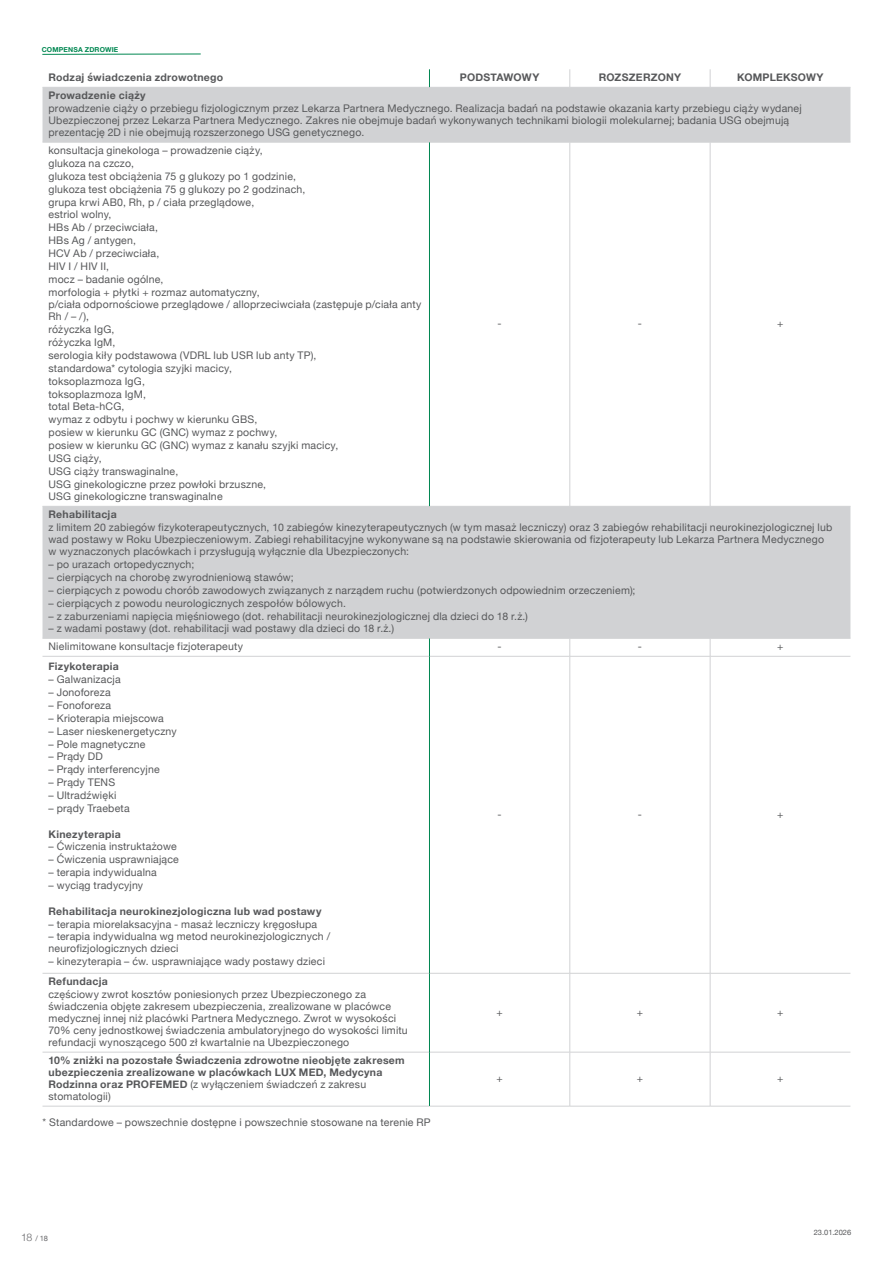
<style>
.page{position:relative;width:893px;height:1263px;background:#fff}
.page>*{position:absolute;margin:0;border:0;box-sizing:border-box;transform-origin:0 0}
.t1{font:10.5px/12.8px "Helvetica Neue";letter-spacing:.02em;color:#57585a}
.t2{font:700 10.5px/12px "Helvetica Neue";letter-spacing:.025em;color:#57585a}
.t3{font:7.5px "Helvetica Neue";color:#57585a}
.t4{font:7.5px "Helvetica Neue";color:#666669}
.t5{font:700 6.9px "Helvetica Neue";letter-spacing:.025em;color:#008751}
.s1{font-weight:400}
.s2{font-weight:300;font-size:10.5px}
</style>
<div class="page">
<hr style="left:42px;top:54px;width:159px;height:1px;background:#008751">
<svg style="left:43px;top:88px;width:807px;height:550px"></svg>
<svg style="left:570px;top:70px;width:1px;height:17px"></svg>
<svg style="left:710px;top:69px;width:1px;height:18px"></svg>
<hr style="left:43px;top:87px;width:386px;height:1px;background:#d1d2d4">
<hr style="left:429px;top:87px;width:141px;height:1px;background:#d1d2d4">
<hr style="left:570px;top:87px;width:140px;height:1px;background:#d1d2d4">
<hr style="left:710px;top:87px;width:140px;height:1px;background:#d1d2d4">
<hr style="left:43px;top:142px;width:386px;height:1px;background:#d1d2d4">
<hr style="left:429px;top:142px;width:141px;height:1px;background:#d1d2d4">
<hr style="left:570px;top:142px;width:140px;height:1px;background:#d1d2d4">
<hr style="left:570px;top:142px;width:1px;height:364px;background:#d1d2d4">
<hr style="left:710px;top:142px;width:140px;height:1px;background:#d1d2d4">
<hr style="left:710px;top:142px;width:1px;height:364px;background:#d1d2d4">
<hr style="left:43px;top:506px;width:386px;height:1px;background:#d1d2d4">
<hr style="left:429px;top:506px;width:141px;height:1px;background:#d1d2d4">
<hr style="left:570px;top:506px;width:140px;height:1px;background:#d1d2d4">
<hr style="left:710px;top:506px;width:140px;height:1px;background:#d1d2d4">
<hr style="left:43px;top:638px;width:386px;height:1px;background:#d1d2d4">
<hr style="left:429px;top:638px;width:141px;height:1px;background:#d1d2d4">
<hr style="left:570px;top:638px;width:140px;height:1px;background:#d1d2d4">
<svg style="left:570px;top:639px;width:1px;height:17px"></svg>
<hr style="left:710px;top:638px;width:140px;height:1px;background:#d1d2d4">
<svg style="left:710px;top:639px;width:1px;height:17px"></svg>
<hr style="left:43px;top:656px;width:386px;height:1px;background:#d1d2d4">
<hr style="left:430px;top:656px;width:140px;height:1px;background:#d1d2d4">
<hr style="left:570px;top:656px;width:140px;height:1px;background:#d1d2d4">
<hr style="left:570px;top:656px;width:1px;height:317px;background:#d1d2d4">
<hr style="left:710px;top:656px;width:140px;height:1px;background:#d1d2d4">
<hr style="left:710px;top:656px;width:1px;height:317px;background:#d1d2d4">
<hr style="left:43px;top:973px;width:386px;height:1px;background:#d1d2d4">
<hr style="left:430px;top:973px;width:140px;height:1px;background:#d1d2d4">
<hr style="left:570px;top:973px;width:140px;height:1px;background:#d1d2d4">
<hr style="left:570px;top:973px;width:1px;height:79px;background:#d1d2d4">
<hr style="left:710px;top:973px;width:140px;height:1px;background:#d1d2d4">
<hr style="left:710px;top:973px;width:1px;height:79px;background:#d1d2d4">
<hr style="left:43px;top:1052px;width:386px;height:1px;background:#d1d2d4">
<hr style="left:430px;top:1052px;width:140px;height:1px;background:#d1d2d4">
<hr style="left:570px;top:1052px;width:140px;height:1px;background:#d1d2d4">
<hr style="left:570px;top:1052px;width:1px;height:54px;background:#d1d2d4">
<hr style="left:710px;top:1052px;width:140px;height:1px;background:#d1d2d4">
<hr style="left:710px;top:1052px;width:1px;height:54px;background:#d1d2d4">
<hr style="left:43px;top:1106px;width:386px;height:1px;background:#d1d2d4">
<hr style="left:429px;top:1106px;width:141px;height:1px;background:#d1d2d4">
<hr style="left:570px;top:1106px;width:140px;height:1px;background:#d1d2d4">
<hr style="left:710px;top:1106px;width:140px;height:1px;background:#d1d2d4">
<svg style="left:429px;top:69px;width:1px;height:18px"></svg>
<hr style="left:429px;top:142px;width:1px;height:364px;background:#008751">
<svg style="left:429px;top:638px;width:1px;height:18px"></svg>
<hr style="left:429px;top:656px;width:1px;height:317px;background:#008751">
<hr style="left:429px;top:973px;width:1px;height:79px;background:#008751">
<hr style="left:429px;top:1052px;width:1px;height:54px;background:#008751">
<p class="t5" style="left:42px;top:44px;width:78px">COMPENSA ZDROWIE</p>
<p class="t2" style="left:49px;top:72px;width:176px">Rodzaj świadczenia zdrowotnego</p>
<p class="t2" style="left:460px;top:72px;width:81px">PODSTAWOWY</p>
<p class="t2" style="left:599px;top:72px;width:84px">ROZSZERZONY</p>
<p class="t2" style="left:737px;top:72px;width:88px">KOMPLEKSOWY</p>
<p class="t2" style="left:49px;top:90px;width:99px">Prowadzenie ciąży</p>
<p class="t1" style="left:49px;top:103px;width:755px;line-height:12px">prowadzenie ciąży o przebiegu fizjologicznym przez Lekarza Partnera Medycznego. Realizacja badań na podstawie okazania karty przebiegu ciąży wydanej<br>Ubezpieczonej przez Lekarza Partnera Medycznego. Zakres nie obejmuje badań wykonywanych technikami biologii molekularnej; badania USG obejmują prezentację 2D i nie obejmują rozszerzonego USG genetycznego.</p>
<p class="t1" style="left:49px;top:145px;width:374px">konsultacja ginekologa – prowadzenie ciąży,<br>glukoza na czczo,<br>glukoza test obciążenia 75 g glukozy po 1 godzinie,<br>glukoza test obciążenia 75 g glukozy po 2 godzinach,<br>grupa krwi AB0, Rh, p / ciała przeglądowe,<br>estriol wolny,<br>HBs Ab / przeciwciała,<br>HBs Ag / antygen,<br>HCV Ab / przeciwciała,<br>HIV I / HIV II,<br>mocz – badanie ogólne,<br>morfologia + płytki + rozmaz automatyczny,<br>p/ciała odpornościowe przeglądowe / alloprzeciwciała (zastępuje p/ciała anty<br>Rh / – /),<br>różyczka IgG,<br>różyczka IgM,<br>serologia kiły podstawowa (VDRL lub USR lub anty TP),<br>standardowa* cytologia szyjki macicy,<br>toksoplazmoza IgG,<br>toksoplazmoza IgM,<br>total Beta-hCG,<br>wymaz z odbytu i pochwy w kierunku GBS,<br>posiew w kierunku GC (GNC) wymaz z pochwy,<br>posiew w kierunku GC (GNC) wymaz z kanału szyjki macicy,<br>USG ciąży,<br>USG ciąży transwaginalne,<br>USG ginekologiczne przez powłoki brzuszne,<br>USG ginekologiczne transwaginalne</p>
<p class="t1" style="left:498px;top:318px;width:6px">-</p>
<p class="t1" style="left:638px;top:318px;width:6px">-</p>
<p class="t1" style="left:777px;top:318px;width:8px">+</p>
<p class="t2" style="left:49px;top:509px;width:70px">Rehabilitacja</p>
<p class="t1" style="left:49px;top:522px;width:785px;line-height:12px">z limitem 20 zabiegów fizykoterapeutycznych, 10 zabiegów kinezyterapeutycznych (w tym masaż leczniczy) oraz 3 zabiegów rehabilitacji neurokinezjologicznej lub wad postawy w Roku Ubezpieczeniowym. Zabiegi rehabilitacyjne wykonywane są na podstawie skierowania od fizjoterapeuty lub Lekarza Partnera Medycznego w wyznaczonych placówkach i przysługują wyłącznie dla Ubezpieczonych:</p>
<p class="t1" style="left:49px;top:559px;width:147px">– po urazach ortopedycznych;</p>
<p class="t1" style="left:49px;top:571px;width:247px">– cierpiących na chorobę zwyrodnieniową stawów;</p>
<p class="t1" style="left:49px;top:584px;width:588px">– cierpiących z powodu chorób zawodowych związanych z narządem ruchu (potwierdzonych odpowiednim orzeczeniem);</p>
<p class="t1" style="left:49px;top:597px;width:299px">– cierpiących z powodu neurologicznych zespołów bólowych.</p>
<p class="t1" style="left:49px;top:610px;width:481px">– z zaburzeniami napięcia mięśniowego (dot. rehabilitacji neurokinezjologicznej dla dzieci do 18 r.ż.)</p>
<p class="t1" style="left:49px;top:620px;width:347px;line-height:18px">– z wadami postawy (dot. rehabilitacji wad postawy dla dzieci do 18 r.ż.)<br>Nielimitowane konsultacje fizjoterapeuty</p>
<p class="t1" style="left:498px;top:641px;width:6px">-</p>
<p class="t1" style="left:638px;top:641px;width:6px">-</p>
<p class="t1" style="left:777px;top:641px;width:8px">+</p>
<p class="t2" style="left:49px;top:661px;width:72px">Fizykoterapia</p>
<p class="t1" style="left:49px;top:674px;width:74px">– Galwanizacja</p>
<p class="t1" style="left:49px;top:687px;width:64px">– Jonoforeza</p>
<p class="t1" style="left:49px;top:699px;width:64px">– Fonoforeza</p>
<p class="t1" style="left:49px;top:712px;width:117px">– Krioterapia miejscowa</p>
<p class="t1" style="left:49px;top:725px;width:130px">– Laser nieskenergetyczny</p>
<p class="t1" style="left:49px;top:738px;width:99px">– Pole magnetyczne</p>
<p class="t1" style="left:49px;top:751px;width:56px">– Prądy DD</p>
<p class="t1" style="left:49px;top:764px;width:113px">– Prądy interferencyjne</p>
<p class="t1" style="left:49px;top:777px;width:68px">– Prądy TENS</p>
<p class="t1" style="left:49px;top:789px;width:69px">– Ultradźwięki</p>
<p class="t1" style="left:49px;top:802px;width:83px">– prądy Traebeta</p>
<p class="t2" style="left:49px;top:828px;width:74px">Kinezyterapia</p>
<p class="t1" style="left:49px;top:841px;width:130px">– Ćwiczenia instruktażowe</p>
<p class="t1" style="left:49px;top:854px;width:132px">– Ćwiczenia usprawniające</p>
<p class="t1" style="left:49px;top:867px;width:110px">– terapia indywidualna</p>
<p class="t1" style="left:49px;top:879px;width:96px">– wyciąg tradycyjny</p>
<p class="t2" style="left:49px;top:905px;width:274px">Rehabilitacja neurokinezjologiczna lub wad postawy</p>
<p class="t1" style="left:49px;top:918px;width:270px">– terapia miorelaksacyjna - masaż leczniczy kręgosłupa</p>
<p class="t1" style="left:49px;top:931px;width:283px;line-height:12px">– terapia indywidualna wg metod neurokinezjologicznych / neurofizjologicznych dzieci</p>
<p class="t1" style="left:49px;top:956px;width:278px">– kinezyterapia – ćw. usprawniające wady postawy dzieci</p>
<p class="t2" style="left:49px;top:976px;width:61px">Refundacja</p>
<p class="t1" style="left:49px;top:989px;width:361px;line-height:12px">częściowy zwrot kosztów poniesionych przez Ubezpieczonego za świadczenia objęte zakresem ubezpieczenia, zrealizowane w placówce medycznej innej niż placówki Partnera Medycznego. Zwrot w wysokości 70% ceny jednostkowej świadczenia ambulatoryjnego do wysokości limitu refundacji wynoszącego 500 zł kwartalnie na Ubezpieczonego</p>
<p class="t2" style="left:49px;top:1055px;width:358px">10% zniżki na pozostałe Świadczenia zdrowotne nieobjęte zakresem ubezpieczenia zrealizowane w placówkach LUX MED, Medycyna Rodzinna oraz PROFEMED <span class="s1">(z wyłączeniem świadczeń z zakresu stomatologii)</span></p>
<p class="t1" style="left:43px;top:1117px;width:390px">* Standardowe – powszechnie dostępne i powszechnie stosowane na terenie RP</p>
<p class="t4" style="left:21px;top:1233px;width:28px"><span class="s2">18</span> / 18</p>
<p class="t1" style="left:498px;top:808px;width:6px">-</p>
<p class="t1" style="left:638px;top:808px;width:6px">-</p>
<p class="t1" style="left:777px;top:808px;width:8px">+</p>
<p class="t1" style="left:496px;top:1006px;width:8px">+</p>
<p class="t1" style="left:637px;top:1006px;width:8px">+</p>
<p class="t1" style="left:777px;top:1006px;width:8px">+</p>
<p class="t1" style="left:496px;top:1073px;width:8px">+</p>
<p class="t1" style="left:637px;top:1073px;width:8px">+</p>
<p class="t1" style="left:777px;top:1073px;width:8px">+</p>
<p class="t3" style="left:814px;top:1227px;width:39px">23.01.2026</p>
</div>
